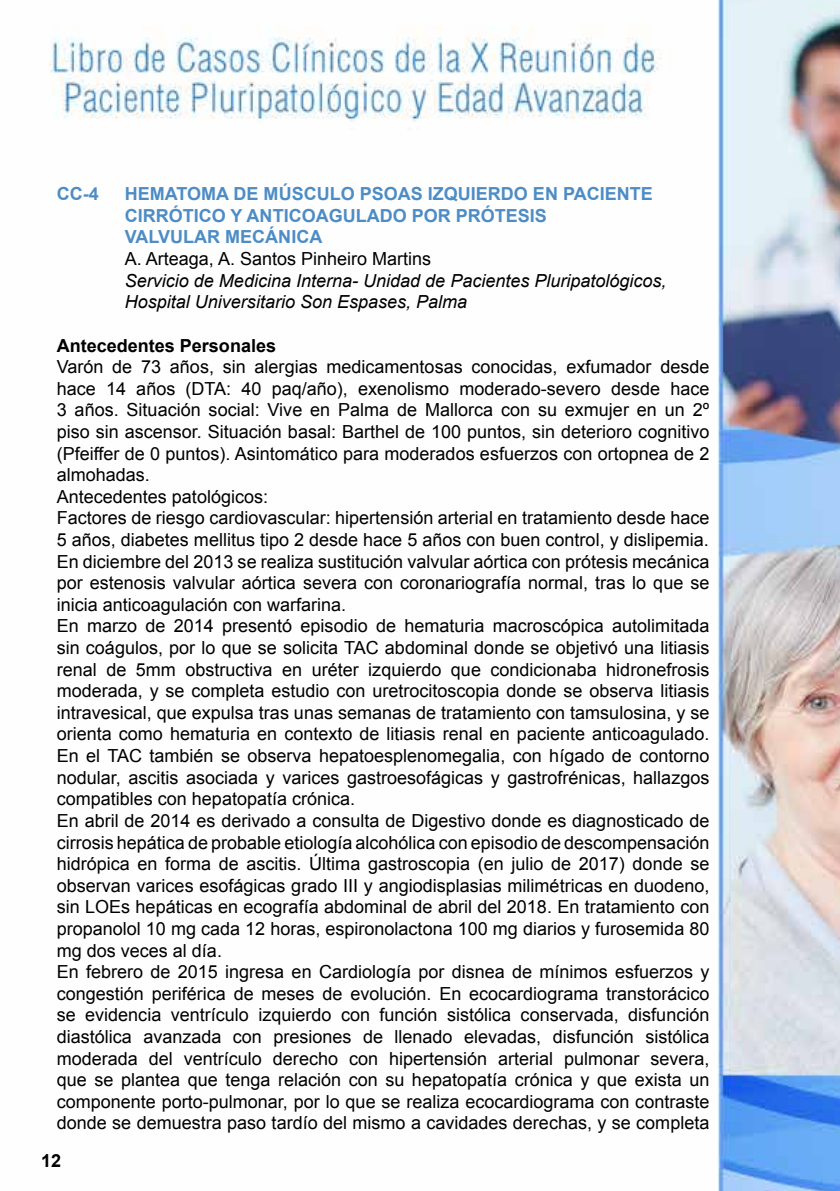
<style>
.page{position:relative;width:840px;height:1191px;background:#fff}
.page>*{position:absolute;margin:0;border:0;box-sizing:border-box;transform-origin:0 0}
.t1{font:18px/21.6px "Arial";color:#000}
.t2{font:italic 18px/21.6px "Arial";color:#000}
.t3{font:700 18px/21.6px "Arial";color:#4d8cc5}
.t4{font:700 18px "Arial";color:#000}
</style>
<div class="page">
<img style="left:49px;top:0;width:790px;height:1191px">
<p class="t3" style="left:57px;top:184px;width:43px">CC-4</p>
<p class="t3" style="left:125px;top:184px;width:529px">HEMATOMA DE MÚSCULO PSOAS IZQUIERDO EN PACIENTE<br>CIRRÓTICO Y ANTICOAGULADO POR PRÓTESIS<br>VALVULAR MECÁNICA</p>
<p class="t1" style="left:125px;top:248px;width:308px">A. Arteaga, A. Santos Pinheiro Martins</p>
<p class="t2" style="left:125px;top:270px;width:543px">Servicio de Medicina Interna- Unidad de Pacientes Pluripatológicos,<br>Hospital Universitario Son Espases, Palma</p>
<p class="t4" style="left:57px;top:333px;width:221px">Antecedentes Personales</p>
<p class="t1" style="left:57px;top:356px;width:653px">Varón de 73 años, sin alergias medicamentosas conocidas, exfumador desde hace 14 años (DTA: 40 paq/año), exenolismo moderado-severo desde hace 3 años. Situación social: Vive en Palma de Mallorca con su exmujer en un 2º piso sin ascensor. Situación basal: Barthel de 100 puntos, sin deterioro cognitivo (Pfeiffer de 0 puntos). Asintomático para moderados esfuerzos con ortopnea de 2 almohadas.<br>Antecedentes patológicos:<br>Factores de riesgo cardiovascular: hipertensión arterial en tratamiento desde hace 5 años, diabetes mellitus tipo 2 desde hace 5 años con buen control, y dislipemia.<br>En diciembre del 2013 se realiza sustitución valvular aórtica con prótesis mecánica por estenosis valvular aórtica severa con coronariografía normal, tras lo que se inicia anticoagulación con warfarina.<br>En marzo de 2014 presentó episodio de hematuria macroscópica autolimitada sin coágulos, por lo que se solicita TAC abdominal donde se objetivó una litiasis renal de 5mm obstructiva en uréter izquierdo que condicionaba hidronefrosis moderada, y se completa estudio con uretrocitoscopia donde se observa litiasis intravesical, que expulsa tras unas semanas de tratamiento con tamsulosina, y se orienta como hematuria en contexto de litiasis renal en paciente anticoagulado.<br>En el TAC también se observa hepatoesplenomegalia, con hígado de contorno nodular, ascitis asociada y varices gastroesofágicas y gastrofrénicas, hallazgos compatibles con hepatopatía crónica.<br>En abril de 2014 es derivado a consulta de Digestivo donde es diagnosticado de cirrosis hepática de probable etiología alcohólica con episodio de descompensación hidrópica en forma de ascitis. Última gastroscopia (en julio de 2017) donde se observan varices esofágicas grado III y angiodisplasias milimétricas en duodeno, sin LOEs hepáticas en ecografía abdominal de abril del 2018. En tratamiento con propanolol 10 mg cada 12 horas, espironolactona 100 mg diarios y furosemida 80 mg dos veces al día.<br>En febrero de 2015 ingresa en Cardiología por disnea de mínimos esfuerzos y congestión periférica de meses de evolución. En ecocardiograma transtorácico se evidencia ventrículo izquierdo con función sistólica conservada, disfunción diastólica avanzada con presiones de llenado elevadas, disfunción sistólica moderada del ventrículo derecho con hipertensión arterial pulmonar severa, que se plantea que tenga relación con su hepatopatía crónica y que exista un componente porto-pulmonar, por lo que se realiza ecocardiograma con contraste donde se demuestra paso tardío del mismo a cavidades derechas, y se completa</p>
<p class="t4" style="left:41px;top:1149px;width:22px">12</p>
</div>
